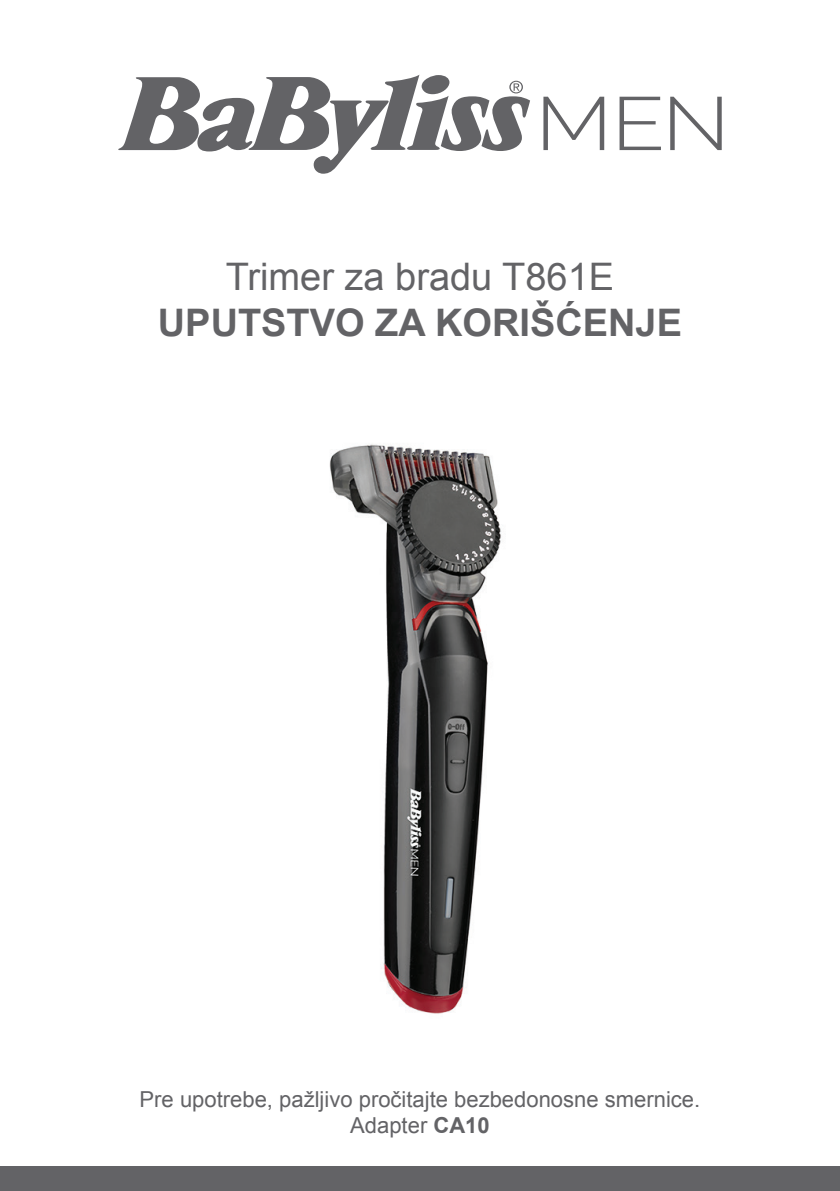
<style>
.page{position:relative;width:840px;height:1191px;background:#fff}
.page>*{position:absolute;margin:0;border:0;box-sizing:border-box;transform-origin:0 0}
.t1{font:700 38px "Arial";color:#636366}
.t2{font:38px "Arial";color:#636366}
.t3{font:22px/26.4px "Arial";color:#636366;text-align:center}
.s1{font-weight:700}
</style>
<div class="page">
<div style="left:0;top:1166px;width:839px;height:25px;background:#636366"></div>
<svg style="left:118px;top:75px;width:412px;height:99px"></svg>
<svg style="left:543px;top:97px;width:61px;height:53px"></svg>
<svg style="left:619px;top:97px;width:41px;height:53px"></svg>
<svg style="left:670px;top:97px;width:51px;height:53px"></svg>
<img style="left:329px;top:444px;width:172px;height:570px">
<h1 class="t2" style="left:225px;top:252px;width:390px">Trimer za bradu T861E</h1>
<h1 class="t1" style="left:158px;top:297px;width:525px">UPUTSTVO ZA KORIŠĆENJE</h1>
<p class="t3" style="left:139px;top:1085px;width:562px">Pre upotrebe, pažljivo pročitajte bezbedonosne smernice.<br>Adapter <span class="s1">CA10</span></p>
</div>
